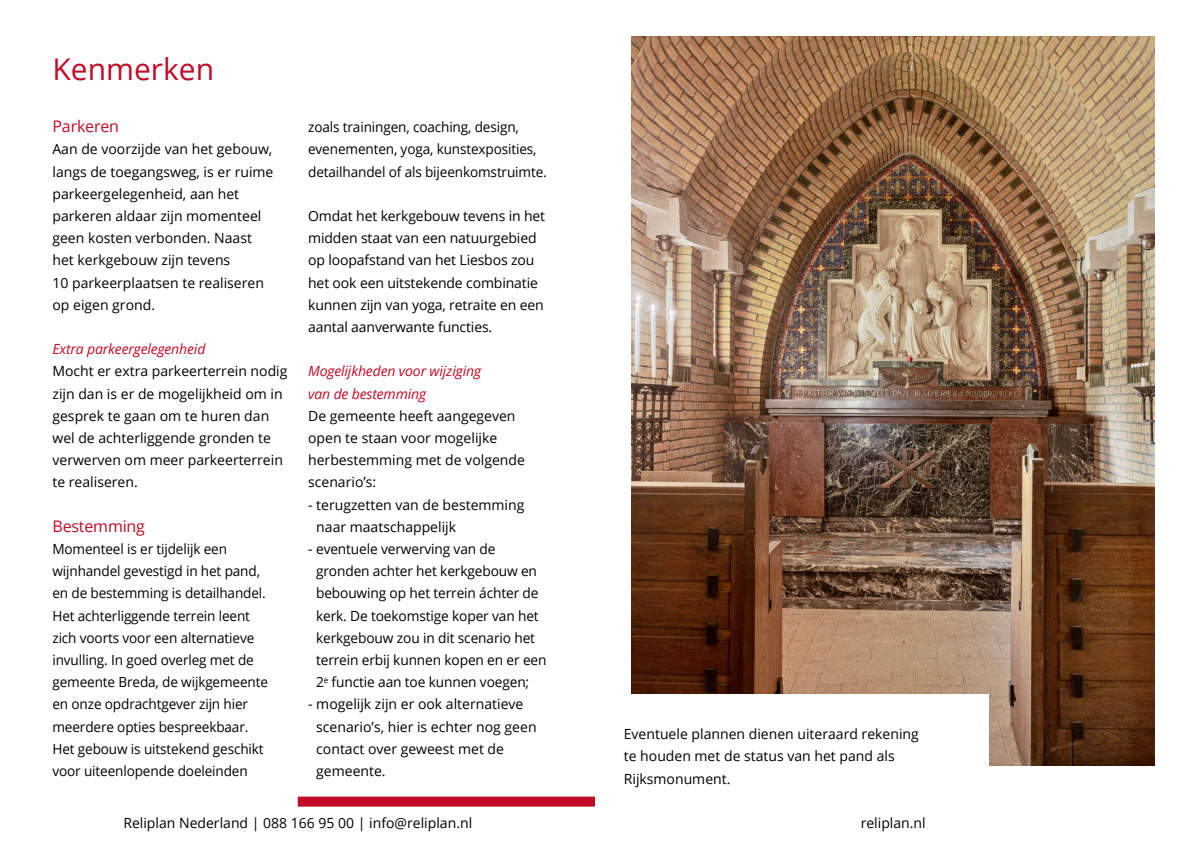
<style>
.page{position:relative;width:1191px;height:842px;background:#fff}
.page>*{position:absolute;margin:0;border:0;box-sizing:border-box;transform-origin:0 0}
.t1{font:30px "Open Sans";color:#c10a27}
.t2{font:16px "Open Sans";letter-spacing:-.01em;color:#c10a27}
.t3{font:14px/22.2px "Open Sans";letter-spacing:-.01em;color:#000}
.t4{font:italic 14px/22.2px "Open Sans";letter-spacing:-.01em;color:#c10a27}
</style>
<div class="page">
<div style="left:298px;top:796px;width:297px;height:10px;background:#c10a27"></div>
<img style="left:631px;top:36px;width:523px;height:729px">
<div style="left:595px;top:694px;width:393px;height:116px;background:#fff"></div>
<p class="t1" style="left:52px;top:49px;width:163px">Kenmerken</p>
<p class="t2" style="left:52px;top:115px;width:68px">Parkeren</p>
<p class="t3" style="left:52px;top:138px;width:222px">Aan de voorzijde van het gebouw, langs de toegangsweg, is er ruime parkeergelegenheid, aan het parkeren aldaar zijn momenteel geen kosten verbonden. Naast het kerkgebouw zijn tevens<br>10 parkeerplaatsen te realiseren op eigen grond.</p>
<p class="t4" style="left:52px;top:338px;width:154px">Extra parkeergelegenheid</p>
<p class="t3" style="left:52px;top:360px;width:236px">Mocht er extra parkeerterrein nodig zijn dan is er de mogelijkheid om in gesprek te gaan om te huren dan wel de achterliggende gronden te verwerven om meer parkeerterrein te realiseren.</p>
<p class="t2" style="left:52px;top:515px;width:94px">Bestemming</p>
<p class="t3" style="left:52px;top:537px;width:217px">Momenteel is er tijdelijk een wijnhandel gevestigd in het pand, en de bestemming is detailhandel.<br>Het achterliggende terrein leent zich voorts voor een alternatieve invulling. In goed overleg met de gemeente Breda, de wijkgemeente en onze opdrachtgever zijn hier meerdere opties bespreekbaar.<br>Het gebouw is uitstekend geschikt voor uiteenlopende doeleinden</p>
<p class="t3" style="left:308px;top:116px;width:240px">zoals trainingen, coaching, design, evenementen, yoga, kunstexposities, detailhandel of als bijeenkomstruimte.</p>
<p class="t3" style="left:308px;top:204px;width:238px">Omdat het kerkgebouw tevens in het midden staat van een natuurgebied op loopafstand van het Liesbos zou het ook een uitstekende combinatie kunnen zijn van yoga, retraite en een aantal aanverwante functies.</p>
<p class="t4" style="left:308px;top:360px;width:174px">Mogelijkheden voor wijziging van de bestemming</p>
<p class="t3" style="left:308px;top:404px;width:218px">De gemeente heeft aangegeven open te staan voor mogelijke herbestemming met de volgende scenario’s:</p>
<p class="t3" style="left:316px;top:493px;width:210px;text-indent:-8px">- terugzetten van de bestemming naar maatschappelijk</p>
<p class="t3" style="left:316px;top:537px;width:232px;text-indent:-8px">- eventuele verwerving van de gronden achter het kerkgebouw en bebouwing op het terrein áchter de kerk. De toekomstige koper van het kerkgebouw zou in dit scenario het terrein erbij kunnen kopen en er een 2<sup>e</sup> functie aan toe kunnen voegen;</p>
<p class="t3" style="left:316px;top:693px;width:222px;text-indent:-8px">- mogelijk zijn er ook alternatieve scenario’s, hier is echter nog geen contact over geweest met de gemeente.</p>
<p class="t3" style="left:624px;top:722px;width:296px">Eventuele plannen dienen uiteraard rekening te houden met de status van het pand als<br>Rijksmonument.</p>
<p class="t3" style="left:123px;top:811px;width:350px">Reliplan Nederland | 088 166 95 00 | info@reliplan.nl</p>
<p class="t3" style="left:860px;top:811px;width:67px">reliplan.nl</p>
</div>
